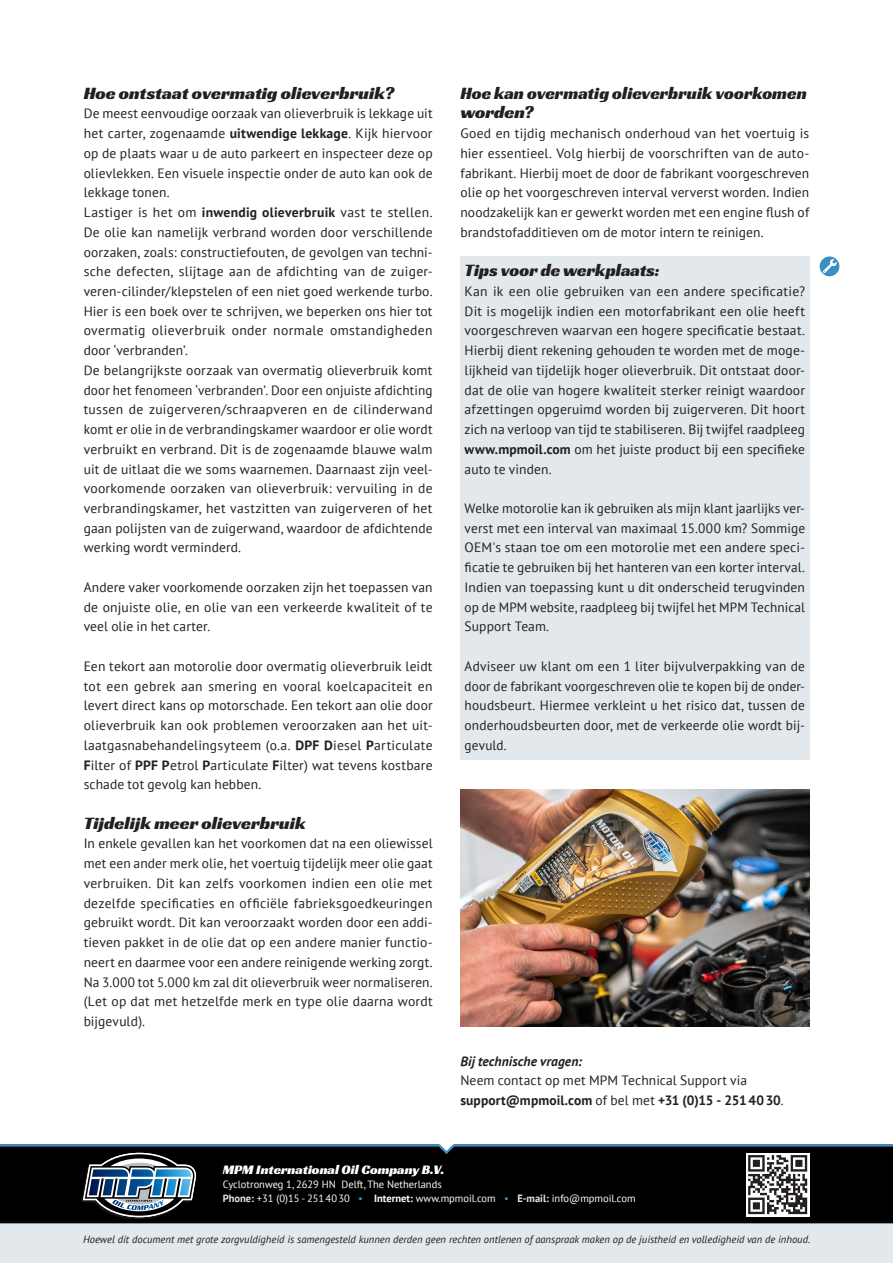
<style>
.page{position:relative;width:893px;height:1263px;background:#fff}
.page>*{position:absolute;margin:0;border:0;box-sizing:border-box;transform-origin:0 0}
.BLOK_-_subkopje{font:18px "Racing Sans One";color:#231f20}
.BLOK_-_subkopje-2{font:18px/19.6px "Racing Sans One";color:#231f20;scale:.96 1}
.tekst{font:18px "Racing Sans One";color:#231f20;scale:.96 1}
.tekst-2{font:13.5px/19.8px "PT Sans";letter-spacing:.01em;color:#231f20;text-align:justify}
.tekst-3{font:700 13.5px "PT Sans";letter-spacing:.01em;color:#231f20}
.t1{font:13.5px "Racing Sans One";color:#fff}
.tekst-4{font:italic 700 13.5px "PT Sans";letter-spacing:.01em;color:#231f20}
.tekst-5{font:13.5px "PT Sans";letter-spacing:.03em;color:#231f20}
.t2{font:italic 10.5px "PT Sans";color:#231f20}
.t3{font:10.5px "PT Sans";color:#fff}
.t4{font:10.5px "PT Sans";color:#378fc3}
.s1{font-weight:700}
.s2{font-weight:400}
.s3{font-weight:700;color:#e2e8eb}
</style>
<div class="page">
<img style="left:460px;top:789px;width:349px;height:237px">
<div style="left:0;top:1219px;width:893px;height:44px;background:#e2e8eb"></div>
<div style="left:0;top:1217px;width:893px;height:6px;background:#000"></div>
<div style="left:81px;top:1153px;width:115px;height:66px;background:#231f20;opacity:.75"></div>
<svg style="left:0;top:1144px;width:893px;height:73px;background:#14191c"></svg>
<div style="left:460px;top:256px;width:349px;height:504px;background:#e2e8eb"></div>
<div style="left:820px;top:256px;width:19px;height:20px;background:#378fc3;border-radius:50%"></div>
<svg style="left:823px;top:259px;width:14px;height:14px"></svg>
<p class="BLOK_-_subkopje" style="left:84px;top:81px;width:312px">Hoe ontstaat overmatig olieverbruik?</p>
<p class="tekst-2" style="left:84px;top:103px;width:350px">De meest eenvoudige oorzaak van olieverbruik is lekkage uit het carter, zogenaamde <span class="s1">uitwendige lekkage</span>. Kijk hiervoor op de plaats waar u de auto parkeert en inspecteer deze op olievlekken. Een visuele inspectie onder de auto kan ook de lekkage tonen.</p>
<p class="tekst-2" style="left:84px;top:202px;width:350px">Lastiger is het om <span class="s1">inwendig olieverbruik</span> vast te stellen.<br>De olie kan namelijk verbrand worden door verschillende</p>
<p class="tekst-2" style="left:84px;top:242px;width:350px">oorzaken, zoals: constructiefouten, de gevolgen van techni-</p>
<p class="tekst-2" style="left:84px;top:261px;width:350px">sche defecten, slijtage aan de afdichting van de zuiger-</p>
<p class="tekst-2" style="left:84px;top:281px;width:350px">veren-cilinder/klepstelen of een niet goed werkende turbo.</p>
<p class="tekst-2" style="left:84px;top:301px;width:350px;text-align:right">Hier is een boek over te schrijven, we beperken ons hier tot omstandigheden</p>
<p class="tekst-2" style="left:84px;top:320px;width:106px">overmatig<br>door ‘verbranden.‘</p>
<p class="tekst-2" style="left:84px;top:360px;width:350px">De belangrijkste oorzaak van overmatig olieverbruik komt door het fenomeen ‘verbranden.’ Door een onjuiste afdichting tussen de zuigerveren/schraapveren en de cilinderwand komt er olie in de verbrandingskamer waardoor er olie wordt verbruikt en verbrand. Dit is de zogenaamde blauwe walm</p>
<p class="tekst-2" style="left:84px;top:478px;width:350px">voorkomende oorzaken van olieverbruik: vervuiling in de</p>
<p class="tekst-2" style="left:152px;top:320px;width:75px">olieverbruik</p>
<p class="tekst-2" style="left:232px;top:320px;width:37px">onder</p>
<p class="tekst-5" style="left:273px;top:322px;width:52px">normale</p>
<p class="tekst-2" style="left:84px;top:459px;width:350px">uit de uitlaat die we soms waarnemen. Daarnaast zijn veel-</p>
<p class="tekst-2" style="left:84px;top:498px;width:350px">verbrandingskamer, het vastzitten van zuigerveren of het gaan polijsten van de zuigerwand, waardoor de afdichtende werking wordt verminderd.</p>
<p class="tekst-2" style="left:84px;top:577px;width:350px">Andere vaker voorkomende oorzaken zijn het toepassen van de onjuiste olie, en olie van een verkeerde kwaliteit of te veel olie in het carter.</p>
<p class="tekst-2" style="left:84px;top:656px;width:350px">Een tekort aan motorolie door overmatig olieverbruik leidt tot een gebrek aan smering en vooral koelcapaciteit en levert direct kans op motorschade. Een tekort aan olie door</p>
<p class="tekst-2" style="left:84px;top:735px;width:350px">laatgasnabehandelingsyteem ( .a.o <span class="s1">DPF D</span>iesel <span class="s1">P</span>articulate</p>
<p class="tekst-2" style="left:84px;top:715px;width:350px">olieverbruik kan ook problemen veroorzaken aan het uit-</p>
<p class="tekst-2" style="left:84px;top:755px;width:350px"><span class="s1">F</span>ilter of <span class="s1">PPF P</span>etrol <span class="s1">P</span>articulate <span class="s1">F</span>ilter) wat tevens kostbare schade tot gevolg kan hebben.</p>
<p class="BLOK_-_subkopje" style="left:84px;top:811px;width:224px">Tijdelijk meer olieverbruik</p>
<p class="tekst-2" style="left:84px;top:833px;width:350px">In enkele gevallen kan het voorkomen dat na een oliewissel met een ander merk olie, het voertuig tijdelijk meer olie gaat verbruiken. Dit kan zelfs voorkomen indien een olie met dezelfde specificaties en officiële fabrieksgoedkeuringen</p>
<p class="tekst-2" style="left:84px;top:912px;width:350px">gebruikt wordt. Dit kan veroorzaakt worden door een addi-</p>
<p class="tekst-2" style="left:84px;top:932px;width:350px">tieven pakket in de olie dat op een andere manier functio-</p>
<p class="tekst-2" style="left:84px;top:952px;width:350px">neert en daarmee voor een andere reinigende werking zorgt.</p>
<p class="tekst-2" style="left:84px;top:971px;width:350px">Na 3.000 tot 5.000 km zal dit olieverbruik weer normaliseren. (Let op dat met hetzelfde merk en type olie daarna wordt bijgevuld .(</p>
<p class="BLOK_-_subkopje-2" style="left:460px;top:83px;width:362px">Hoe kan overmatig olieverbruik voorkomen worden?</p>
<p class="tekst-2" style="left:460px;top:123px;width:350px">Goed en tijdig mechanisch onderhoud van het voertuig is</p>
<p class="tekst-2" style="left:460px;top:163px;width:350px">fabrikant. Hierbij moet de door de fabrikant voorgeschreven</p>
<p class="tekst-2" style="left:460px;top:143px;width:350px">hier essentieel. Volg hierbij de voorschriften van de auto-</p>
<p class="tekst-2" style="left:460px;top:182px;width:350px">olie op het voorgeschreven interval ververst worden. Indien noodzakelijk kan er gewerkt worden met een engine flush of brandstofadditieven om de motor intern te reinigen.</p>
<p class="tekst" style="left:465px;top:259px;width:205px">Tips voor de werkplaats:</p>
<p class="tekst-2" style="left:465px;top:281px;width:342px">Kan ik een olie gebruiken van een andere specificatie?<br>Dit is mogelijk indien een motorfabrikant een olie heeft voorgeschreven waarvan een hogere specificatie bestaat.</p>
<p class="tekst-2" style="left:465px;top:340px;width:342px">Hierbij dient rekening gehouden te worden met de moge-</p>
<p class="tekst-2" style="left:465px;top:360px;width:342px">lijkheid van tijdelijk hoger olieverbruik. Dit ontstaat door-</p>
<p class="tekst-2" style="left:465px;top:380px;width:342px">dat de olie van hogere kwaliteit sterker reinigt waardoor</p>
<p class="tekst-2" style="left:465px;top:399px;width:342px">afzettingen opgeruimd worden bij zuigerveren. Dit hoort zich na verloop van tijd te stabiliseren. Bij twijfel raadpleeg <span class="s1">www.mpmoil.com</span> om het juiste product bij een specifieke auto te vinden.</p>
<p class="tekst-2" style="left:465px;top:498px;width:342px">Welke motorolie kan ik gebruiken als mijn klant jaarlijks ver-</p>
<p class="tekst-2" style="left:465px;top:518px;width:342px">verst met een interval van maximaal 15.000 km? Sommige</p>
<p class="tekst-2" style="left:465px;top:537px;width:342px">OEM s' staan toe om een motorolie met een andere speci-</p>
<p class="tekst-2" style="left:465px;top:577px;width:342px">Indien van toepassing kunt u dit onderscheid terugvinden op de MPM website, raadpleeg bij twijfel het MPM Technical Support Team.</p>
<p class="tekst-2" style="left:465px;top:656px;width:342px">Adviseer uw klant om een 1 liter bijvulverpakking van de</p>
<p class="tekst-2" style="left:465px;top:695px;width:342px">houdsbeurt. Hiermee verkleint u het risico dat, tussen de</p>
<p class="tekst-2" style="left:465px;top:557px;width:342px">ficatie te gebruiken bij het hanteren van een korter interval.</p>
<p class="tekst-2" style="left:465px;top:676px;width:342px">door de fabrikant voorgeschreven olie te kopen bij de onder-</p>
<p class="tekst-2" style="left:465px;top:715px;width:342px">onderhoudsbeurten door, met de verkeerde olie wordt bij-</p>
<p class="tekst-2" style="left:465px;top:735px;width:44px">gevuld.</p>
<p class="tekst-4" style="left:460px;top:1052px;width:123px">Bij technische vragen:</p>
<p class="tekst-2" style="left:460px;top:1070px;width:288px">Neem contact op met MPM Technical Support via</p>
<p class="tekst-3" style="left:460px;top:1091px;width:325px">support@mpmoil.com <span class="s2">of bel met</span> +31 (0) 15 - 2514030<span class="s2">.</span></p>
<p class="t1" style="left:223px;top:1161px;width:223px">MPM International Oil Company B .V.</p>
<p class="t3" style="left:341px;top:1178px;width:102px">Delft, The Netherlands</p>
<p class="t3" style="left:223px;top:1178px;width:115px">Cyclotronweg 1, 2629 HN</p>
<p class="t3" style="left:223px;top:1192px;width:129px"><span class="s3">Phone:</span> +31 )0( 15 - 2514030</p>
<p class="t4" style="left:358px;top:1192px;width:6px">•</p>
<p class="t3" style="left:374px;top:1192px;width:123px"><span class="s1">Internet:</span> www.mpmoil.com</p>
<p class="t4" style="left:504px;top:1192px;width:6px">•</p>
<p class="t3" style="left:517px;top:1192px;width:120px"><span class="s3">-E mail:</span> info@mpmoil.com</p>
<p class="t2" style="left:83px;top:1232px;width:729px">Hoewel dit document met grote zorgvuldigheid is samengesteld kunnen derden geen rechten ontlenen of aanspraak maken op de juistheid en volledigheid van de inhoud.</p>
</div>
